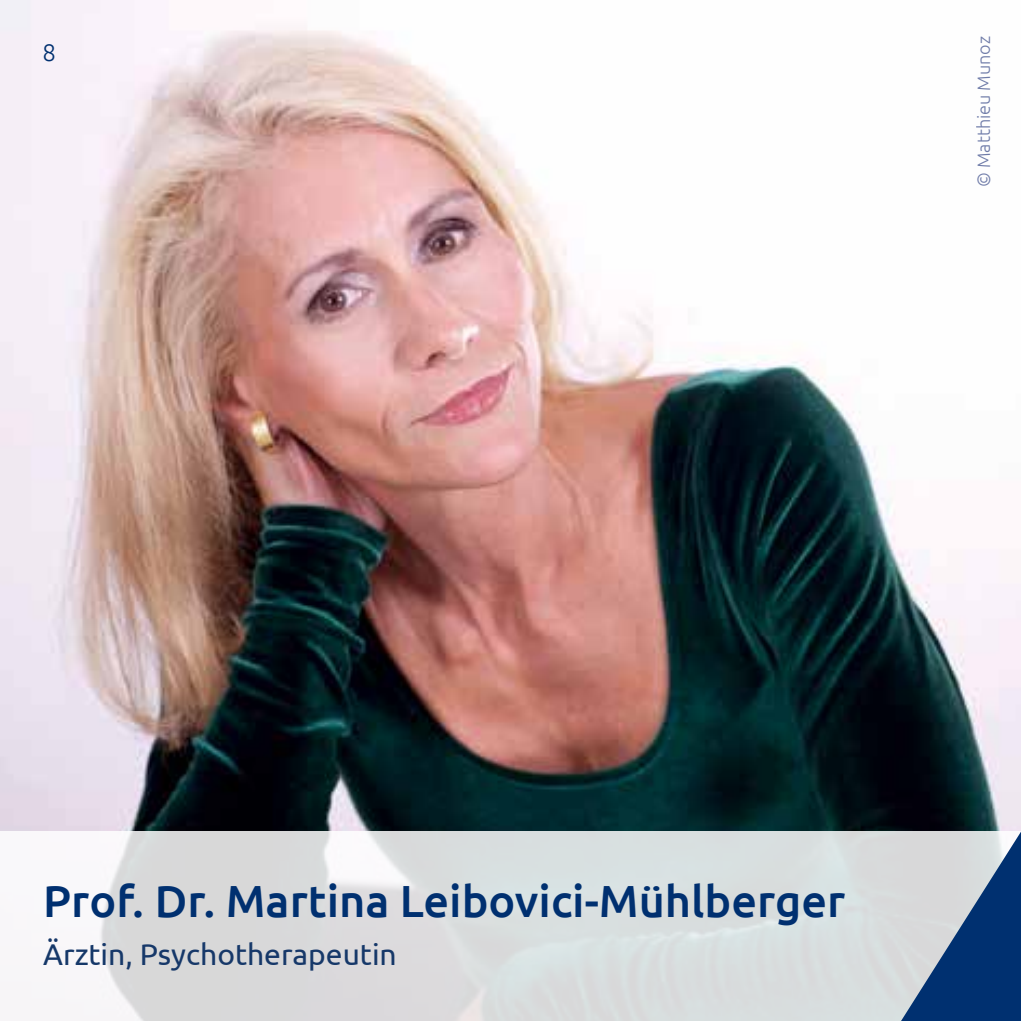
<style>
.page{position:relative;width:1021px;height:1021px;background:#fff}
.page>*{position:absolute;margin:0;border:0;box-sizing:border-box;transform-origin:0 0}
.t1{font:500 45px "Ubuntu";color:#003070}
.t2{font:30px "Ubuntu";color:#163869}
.t3{font:300 24px "Ubuntu";color:#003070}
.t4{font:300 18px "Ubuntu";color:#556499}
</style>
<div class="page">
<img style="left:0;top:0;width:1020px;height:831px">
<div style="left:100px;top:831px;width:801px;height:189px;background:#d8dcdd"></div>
<svg style="left:901px;top:831px;width:119px;height:189px;background:#6e86a6"></svg>
<p class="t3" style="left:43px;top:38px;width:15px">8</p>
<p class="t4" style="left:973px;top:187px;width:152px;rotate:-90deg">© Matthieu Munoz</p>
<p class="t1" style="left:43px;top:872px;width:803px">Prof. Dr. Martina Leibovici-Mühlberger</p>
<p class="t2" style="left:43px;top:936px;width:355px">Ärztin, Psychotherapeutin</p>
</div>
